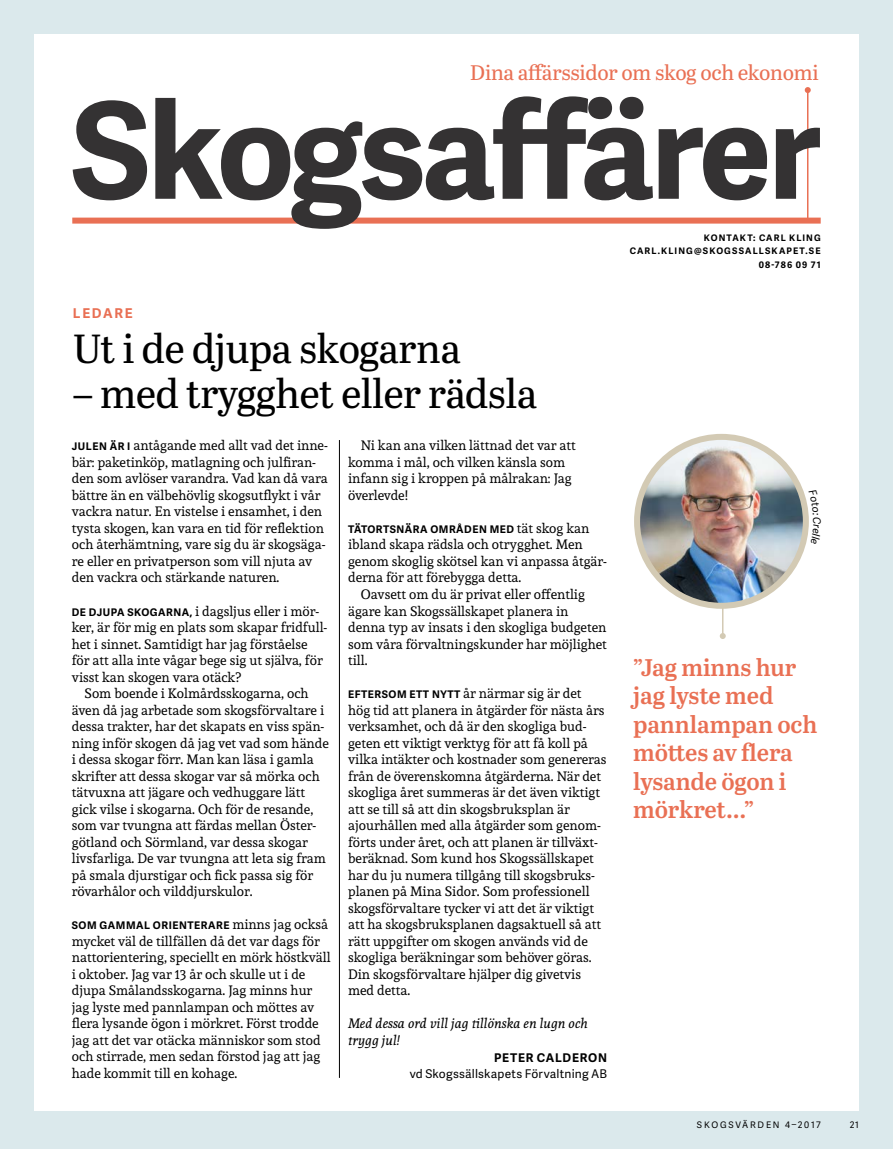
<style>
.page{position:relative;width:893px;height:1149px;background:#fff}
.page>*{position:absolute;margin:0;border:0;box-sizing:border-box;transform-origin:0 0}
.t1{font:700 133.5px "Adelle Sans";color:#343233}
.t2{font:40.5px "Abril Text";letter-spacing:-.015em;color:#000}
.t3{font:600 24px/28.5px "Abril Text";letter-spacing:-.005em;color:#e97054}
.t4{font:21px "Abril Text";letter-spacing:-.015em;color:#e97054}
.t5{font:13.5px/16.5px "Andada";color:#000}
.t6{font:italic 13.5px/16.5px "Andada";color:#000}
.t7{font:700 13.5px "Adelle Sans";letter-spacing:.13em;color:#e97054}
.t8{font:12px "Adelle Sans";letter-spacing:.015em;color:#000}
.t9{font:700 12px "Adelle Sans";letter-spacing:.065em;color:#000}
.t10{font:700 10.5px "Adelle Sans";letter-spacing:.05em;color:#000}
.t11{font:700 9px/13.5px "Adelle Sans";letter-spacing:.12em;color:#000;text-align:right}
.t12{font:9px "Adelle Sans";letter-spacing:.2em;color:#000}
.s1{font-family:"Adelle Sans";font-weight:700;font-size:10.5px}
.s2{font-family:"Andada";font-weight:400;font-size:13.5px}
</style>
<div class="page">
<div style="left:0;top:0;width:893px;height:1148px;background:#dbe9ec"></div>
<div style="left:34px;top:34px;width:825px;height:1076px;background:#fff"></div>
<div style="left:72px;top:217px;width:749px;height:6px;background:#e97054"></div>
<hr style="left:807px;top:90px;width:1px;height:131px;background:#e97054">
<svg style="left:805px;top:87px;width:6px;height:6px"></svg>
<hr style="left:339px;top:440px;width:1px;height:637px;background:#000">
<hr style="left:722px;top:605px;width:1px;height:30px;background:#d3cab4">
<svg style="left:720px;top:632px;width:6px;height:6px"></svg>
<img style="left:637px;top:436px;width:169px;height:169px;border-radius:84px">
<div style="left:634px;top:433px;width:175px;height:175px;border:6px solid #d3cab4;border-radius:50%"></div>
<svg style="left:808px;top:510px;width:1px;height:22px"></svg>
<h3 class="t4" style="left:470px;top:57px;width:350px">Dina affärssidor om skog och ekonomi</h3>
<h1 class="t1" style="left:71px;top:53px;width:751px">Skogsaffärer</h1>
<p class="t7" style="left:73px;top:303px;width:61px">LEDARE</p>
<h2 class="t2" style="left:73px;top:319px;width:390px">Ut i de djupa skogarna</h2>
<h2 class="t2" style="left:73px;top:364px;width:466px">– med trygghet eller rädsla</h2>
<p class="t5" style="left:72px;top:437px;width:258px"><span class="s1">JULEN ÄR I</span> antågande med allt vad det inne&shy;bär: paketinköp, matlagning och julfiran&shy;den som avlöser varandra. Vad kan då vara bättre än en välbehövlig skogsutflykt i vår vackra natur. En vistelse i ensamhet, i den tysta skogen, kan vara en tid för reflektion och återhämtning, vare sig du är skogsäga&shy;re eller en privatperson som vill njuta av den vackra och stärkande naturen.</p>
<p class="t5" style="left:72px;top:602px;width:257px"><span class="s1">DE DJUPA SKOGARNA,</span> i dagsljus eller i mör&shy;ker, är för mig en plats som skapar fridfull&shy;het i sinnet. Samtidigt har jag förståelse för att alla inte vågar bege sig ut själva, för visst kan skogen vara otäck?</p>
<p class="t5" style="left:72px;top:684px;width:259px;text-indent:13px">Som boende i Kolmårdsskogarna, och även då jag arbetade som skogsförvaltare i dessa trakter, har det skapats en viss spän&shy;ning inför skogen då jag vet vad som hände i dessa skogar förr. Man kan läsa i gamla skrifter att dessa skogar var så mörka och tätvuxna att jägare och vedhuggare lätt gick vilse i skogarna. Och för de resande, som var tvungna att färdas mellan Öster&shy;götland och Sörmland, var dessa skogar livsfarliga. De var tvungna att leta sig fram på smala djurstigar och fick passa sig för rövarhålor och vilddjurskulor.</p>
<p class="t10" style="left:72px;top:917px;width:258px">SOM GAMMAL ORIENTERARE <span class="s2">minns jag också</span></p>
<p class="t5" style="left:72px;top:932px;width:260px">mycket väl de tillfällen då det var dags för nattorientering, speciellt en mörk höstkväll i oktober. Jag var 13 år och skulle ut i de djupa Smålandsskogarna. Jag minns hur jag lyste med pannlampan och möttes av flera lysande ögon i mörkret. Först trodde jag att det var otäcka människor som stod och stirrade, men sedan förstod jag att jag hade kommit till en kohage.</p>
<p class="t5" style="left:348px;top:437px;width:229px;text-indent:13px">Ni kan ana vilken lättnad det var att komma i mål, och vilken känsla som infann sig i kroppen på målrakan: Jag överlevde!</p>
<p class="t10" style="left:348px;top:521px;width:243px">TÄTORTSNÄRA OMRÅDEN MED <span class="s2">tät skog kan</span></p>
<p class="t5" style="left:348px;top:536px;width:236px">ibland skapa rädsla och otrygghet. Men</p>
<p class="t5" style="left:348px;top:552px;width:260px">genom skoglig skötsel kan vi anpassa åtgär-</p>
<p class="t5" style="left:348px;top:569px;width:175px">derna för att förebygga detta.</p>
<p class="t5" style="left:361px;top:585px;width:225px">Oavsett om du är privat eller offentlig</p>
<p class="t5" style="left:348px;top:602px;width:222px">ägare kan Skogssällskapet planera in</p>
<p class="t5" style="left:348px;top:618px;width:260px">denna typ av insats i den skogliga budgeten</p>
<p class="t5" style="left:348px;top:635px;width:260px">som våra förvaltningskunder har möjlighet</p>
<p class="t5" style="left:348px;top:651px;width:21px">till.</p>
<p class="t5" style="left:348px;top:684px;width:260px"><span class="s1">EFTERSOM ETT NYTT</span> år närmar sig är det hög tid att planera in åtgärder för nästa års verksamhet, och då är den skogliga bud&shy;geten ett viktigt verktyg för att få koll på vilka intäkter och kostnader som genereras från de överenskomna åtgärderna. När det skogliga året summeras är det även viktigt att se till så att din skogsbruksplan är ajourhållen med alla åtgärder som genom&shy;förts under året, och att planen är tillväxt&shy;beräknad. Som kund hos Skogssällskapet har du ju numera tillgång till skogsbruks&shy;planen på Mina Sidor. Som professionell skogsförvaltare tycker vi att det är viktigt att ha skogsbruksplanen dagsaktuell så att rätt uppgifter om skogen används vid de skogliga beräkningar som behöver göras.<br>Din skogsförvaltare hjälper dig givetvis med detta.</p>
<p class="t6" style="left:348px;top:1014px;width:241px">Med dessa ord vill jag tillönska en lugn och trygg jul!</p>
<p class="t9" style="left:494px;top:1048px;width:114px">PETER CALDERON</p>
<p class="t8" style="left:410px;top:1064px;width:199px">vd Skogssällskapets Förvaltning AB</p>
<p class="t11" style="left:630px;top:230px;width:192px">KONTAKT: CARL KLING<br>CARL.KLING@SKOGSSALLSKAPET.SE<br>08-786 09 71</p>
<h3 class="t3" style="left:633px;top:651px;width:186px">”Jag minns hur jag lyste med pannlampan och möttes av flera lysande ögon i mörkret...”</h3>
<p class="t12" style="left:697px;top:1117px;width:125px">SKOGSVÄRDEN 4–2017</p>
<p class="t12" style="left:850px;top:1117px;width:11px">21</p>
</div>
